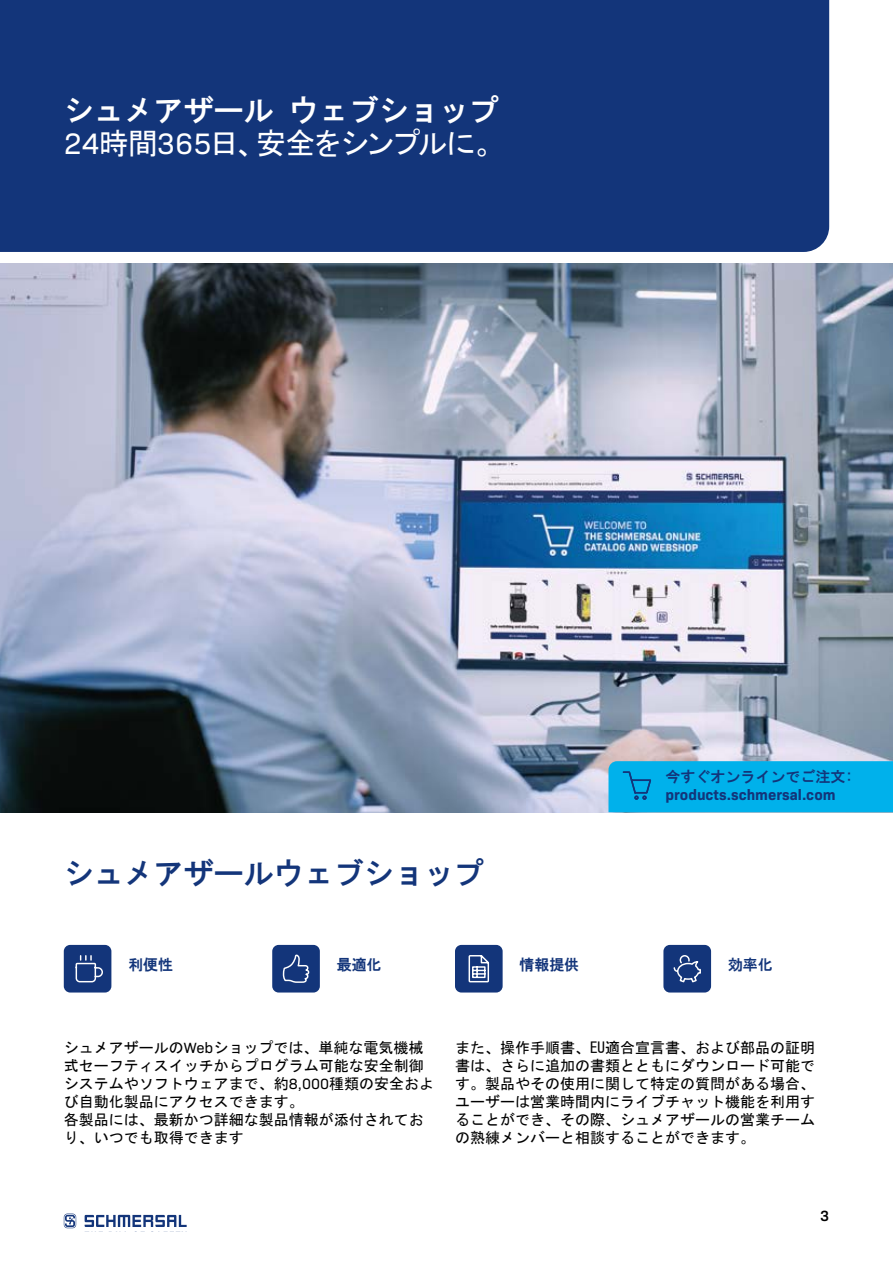
<style>
.page{position:relative;width:893px;height:1263px;background:#fff}
.page>*{position:absolute;margin:0;border:0;box-sizing:border-box;transform-origin:0 0}
.t1{font:30px "MS Gothic";letter-spacing:-.095em;color:#fff}
.t2{font:30px "HG Gothic E";color:#fff}
.t3{font:30px "HG Gothic E";color:#13357a}
.t4{font:15px/18px "MS Gothic";color:#000}
.t5{font:15px "HG Gothic E";color:#13357a}
.t6{font:700 15px "Bio Sans";color:#13357a}
.t7{font:600 15px "Bio Sans";color:#000}
.s1{font-family:"Bio Sans"}
</style>
<div class="page">
<svg style="left:85px;top:1215px;width:102px;height:12px"></svg>
<svg style="left:64px;top:1213px;width:12px;height:15px"></svg>
<div style="left:0;top:0;width:829px;height:252px;background:#13357a"></div>
<img style="left:0;top:264px;width:893px;height:548px">
<div style="left:64px;top:945px;width:47px;height:47px;background:#13357a;border-radius:6px"></div>
<svg style="left:75px;top:955px;width:28px;height:28px"></svg>
<div style="left:455px;top:945px;width:48px;height:47px;background:#13357a;border-radius:6px"></div>
<svg style="left:468px;top:955px;width:22px;height:28px"></svg>
<div style="left:272px;top:945px;width:48px;height:47px;background:#13357a;border-radius:6px"></div>
<svg style="left:282px;top:944px;width:28px;height:39px"></svg>
<div style="left:663px;top:945px;width:48px;height:47px;background:#13357a;border-radius:6px"></div>
<svg style="left:673px;top:955px;width:28px;height:28px"></svg>
<div style="left:608px;top:761px;width:285px;height:51px;background:#00b1eb"></div>
<h1 class="t2" style="left:64px;top:95px;width:437px">シュメアザール ウェブショップ</h1>
<h1 class="t1" style="left:64px;top:128px;width:442px"><span class="s1">24</span>時間<span class="s1">365</span>日、安全をシンプルに。</h1>
<h1 class="t3" style="left:64px;top:858px;width:422px">シュメアザールウェブショップ</h1>
<p class="t5" style="left:665px;top:769px;width:189px">今すぐオンラインでご注文:</p>
<p class="t6" style="left:665px;top:784px;width:172px">products.schmersal.com</p>
<p class="t5" style="left:128px;top:957px;width:46px">利便性</p>
<p class="t5" style="left:337px;top:957px;width:46px">最適化</p>
<p class="t5" style="left:520px;top:957px;width:61px">情報提供</p>
<p class="t5" style="left:728px;top:957px;width:46px">効率化</p>
<p class="t4" style="left:64px;top:1039px;width:372px">シュメアザールの<span class="s1">Web</span>ショップでは、単純な電気機械式セーフティスイッチからプログラム可能な安全制御システムやソフトウェアまで、約<span class="s1">8,000</span>種類の安全および自動化製品にアクセスできます。<br>各製品には、最新かつ詳細な製品情報が添付されており、いつでも取得できます</p>
<p class="t4" style="left:455px;top:1039px;width:361px;text-align:justify">また、操作手順書、EU適合宣言書、および部品の証明書は、さらに追加の書類とともにダウンロード可能です。製品やその使用に関して特定の質問がある場合、ユーザーは営業時間内にライブチャット機能を利用することができ、その際、シュメアザールの営業チームの熟練メンバーと相談することができます。</p>
<p class="t7" style="left:820px;top:1204px;width:10px">3</p>
</div>
